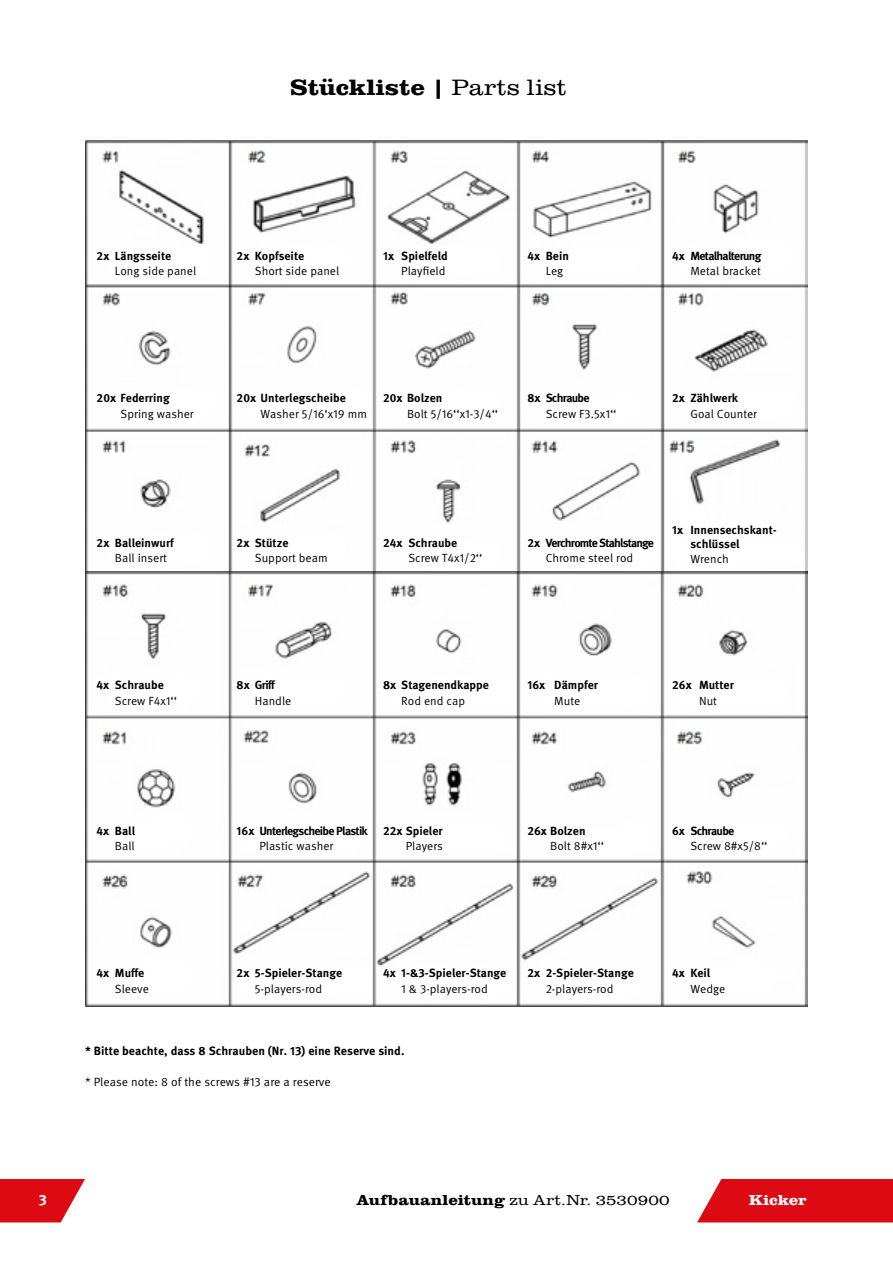
<style>
.page{position:relative;width:893px;height:1263px;background:#fff}
.page>*{position:absolute;margin:0;border:0;box-sizing:border-box;transform-origin:0 0}
.t1{font:700 22.95px "Clarendon URW";letter-spacing:-.015em;color:#000;scale:1.15 1}
.t2{font:300 15px "Clarendon URW";letter-spacing:.005em;color:#000;scale:1.15 1}
.t3{font:700 15px "Clarendon URW";letter-spacing:-.005em;color:#fff;scale:1.15 1}
.t4{font:700 15px "Meta Pro";color:#fff}
.t5{font:700 12px "Meta Pro";color:#000}
.t6{font:12px "Meta Pro Norm";color:#000}
.t7{font:11.85px "Meta Pro Norm";color:#000}
.t8{font:700 11.85px/14.2px "Meta Pro";color:#000}
.t9{font:700 11.85px "Meta Pro";letter-spacing:-.06em;color:#000}
.t10{font:700 11.85px "Meta Pro";letter-spacing:-.07em;color:#000}
.s1{font-weight:300}
.s2{font-weight:700}
</style>
<div class="page">
<div style="left:697px;top:1179px;width:196px;height:43px;background:#dd0913"></div>
<svg style="left:0;top:1179px;width:85px;height:43px;background:#e12b34"></svg>
<img style="left:85px;top:140px;width:722px;height:431px">
<img style="left:85px;top:571px;width:723px;height:435px">
<h1 class="t1" style="left:290px;top:70px;width:242px">Stückliste | <span class="s1">Parts list</span></h1>
<p class="t8" style="left:97px;top:248px;width:14px">2x</p>
<p class="t8" style="left:255px;top:248px;width:51px">Kopfseite</p>
<p class="t7" style="left:255px;top:262px;width:86px">Short side panel</p>
<p class="t8" style="left:237px;top:248px;width:14px">2x</p>
<p class="t8" style="left:401px;top:248px;width:48px">Spielfeld</p>
<p class="t7" style="left:401px;top:262px;width:46px">Playfield</p>
<p class="t8" style="left:527px;top:248px;width:14px">4x</p>
<p class="t9" style="left:690px;top:246px;width:73px">Metalhalterung</p>
<p class="t7" style="left:690px;top:262px;width:72px">Metal bracket</p>
<p class="t8" style="left:115px;top:248px;width:58px">Längsseite</p>
<p class="t7" style="left:115px;top:262px;width:83px">Long side panel</p>
<p class="t8" style="left:383px;top:248px;width:12px">1x</p>
<p class="t8" style="left:546px;top:248px;width:25px">Bein</p>
<p class="t7" style="left:546px;top:262px;width:19px">Leg</p>
<p class="t8" style="left:672px;top:248px;width:14px">4x</p>
<p class="t8" style="left:97px;top:390px;width:75px">20x Federring</p>
<p class="t7" style="left:121px;top:405px;width:75px">Spring washer</p>
<p class="t8" style="left:237px;top:390px;width:111px">20x Unterlegscheibe</p>
<p class="t7" style="left:261px;top:405px;width:108px">Washer 5/16‘x19 mm</p>
<p class="t8" style="left:383px;top:390px;width:61px">20x Bolzen</p>
<p class="t7" style="left:407px;top:405px;width:93px">Bolt 5/16‘‘x1-3/4‘‘</p>
<p class="t9" style="left:527px;top:389px;width:64px">8x Schraube</p>
<p class="t7" style="left:546px;top:405px;width:72px">Screw F3.5x1‘‘</p>
<p class="t8" style="left:690px;top:390px;width:49px">Zählwerk</p>
<p class="t7" style="left:690px;top:405px;width:68px">Goal Counter</p>
<p class="t8" style="left:672px;top:390px;width:14px">2x</p>
<p class="t8" style="left:115px;top:535px;width:61px">Balleinwurf</p>
<p class="t7" style="left:115px;top:549px;width:54px">Ball insert</p>
<p class="t8" style="left:237px;top:534px;width:14px">2x</p>
<p class="t8" style="left:408px;top:535px;width:50px">Schraube</p>
<p class="t7" style="left:408px;top:549px;width:76px">Screw T4x1/2‘‘</p>
<p class="t8" style="left:383px;top:534px;width:21px">24x</p>
<p class="t10" style="left:546px;top:533px;width:110px">Verchromte Stahlstange</p>
<p class="t7" style="left:546px;top:549px;width:89px">Chrome steel rod</p>
<p class="t8" style="left:97px;top:534px;width:14px">2x</p>
<p class="t8" style="left:255px;top:535px;width:35px">Stütze</p>
<p class="t7" style="left:255px;top:549px;width:74px">Support beam</p>
<p class="t8" style="left:527px;top:534px;width:14px">2x</p>
<p class="t8" style="left:690px;top:522px;width:88px">Innensechskant&shy;schlüssel</p>
<p class="t7" style="left:690px;top:550px;width:40px">Wrench</p>
<p class="t8" style="left:672px;top:522px;width:12px">1x</p>
<p class="t8" style="left:97px;top:677px;width:14px">4x</p>
<p class="t8" style="left:237px;top:677px;width:40px">8x Griff</p>
<p class="t7" style="left:255px;top:692px;width:38px">Handle</p>
<p class="t8" style="left:115px;top:677px;width:50px">Schraube</p>
<p class="t7" style="left:115px;top:692px;width:64px">Screw F4x1‘‘</p>
<p class="t8" style="left:383px;top:677px;width:107px">8x Stagenendkappe</p>
<p class="t7" style="left:401px;top:692px;width:65px">Rod end cap</p>
<p class="t8" style="left:554px;top:677px;width:45px">Dämpfer</p>
<p class="t7" style="left:554px;top:692px;width:28px">Mute</p>
<p class="t8" style="left:527px;top:677px;width:19px">16x</p>
<p class="t8" style="left:699px;top:677px;width:36px">Mutter</p>
<p class="t7" style="left:699px;top:692px;width:20px">Nut</p>
<p class="t8" style="left:672px;top:677px;width:21px">26x</p>
<p class="t8" style="left:97px;top:823px;width:14px">4x</p>
<p class="t9" style="left:237px;top:821px;width:133px">16x Unterlegscheibe Plastik</p>
<p class="t7" style="left:259px;top:837px;width:76px">Plastic washer</p>
<p class="t8" style="left:115px;top:823px;width:22px">Ball</p>
<p class="t7" style="left:115px;top:837px;width:21px">Ball</p>
<p class="t8" style="left:383px;top:823px;width:61px">22x Spieler</p>
<p class="t7" style="left:406px;top:837px;width:39px">Players</p>
<p class="t8" style="left:527px;top:823px;width:60px">26x Bolzen</p>
<p class="t7" style="left:550px;top:837px;width:55px">Bolt 8#x1‘‘</p>
<p class="t9" style="left:690px;top:821px;width:45px">Schraube</p>
<p class="t7" style="left:690px;top:837px;width:79px">Screw 8#x5/8‘‘</p>
<p class="t8" style="left:672px;top:823px;width:14px">6x</p>
<p class="t8" style="left:115px;top:965px;width:31px">Muffe</p>
<p class="t7" style="left:115px;top:980px;width:36px">Sleeve</p>
<p class="t8" style="left:97px;top:965px;width:14px">4x</p>
<p class="t8" style="left:255px;top:965px;width:89px">5-Spieler-Stange</p>
<p class="t7" style="left:255px;top:980px;width:69px">5-players-rod</p>
<p class="t8" style="left:237px;top:965px;width:14px">2x</p>
<p class="t8" style="left:401px;top:965px;width:107px">1-&amp;3-Spieler-Stange</p>
<p class="t7" style="left:401px;top:980px;width:88px">1 &amp; 3-players-rod</p>
<p class="t8" style="left:383px;top:965px;width:14px">4x</p>
<p class="t8" style="left:546px;top:965px;width:90px">2-Spieler-Stange</p>
<p class="t7" style="left:546px;top:980px;width:69px">2-players-rod</p>
<p class="t8" style="left:527px;top:965px;width:14px">2x</p>
<p class="t8" style="left:690px;top:965px;width:21px">Keil</p>
<p class="t7" style="left:690px;top:980px;width:36px">Wedge</p>
<p class="t8" style="left:672px;top:965px;width:14px">4x</p>
<p class="t5" style="left:85px;top:1041px;width:321px">* Bitte beachte, dass 8 Schrauben (Nr. 13) eine Reserve sind.</p>
<p class="t6" style="left:85px;top:1073px;width:247px">* Please note: 8 of the screws #13 are a reserve</p>
<p class="t4" style="left:39px;top:1188px;width:10px">3</p>
<p class="t2" style="left:357px;top:1190px;width:274px"><span class="s2">Aufbauanleitung</span> zu Art.Nr. 3530900</p>
<p class="t3" style="left:749px;top:1189px;width:52px">Kicker</p>
</div>
